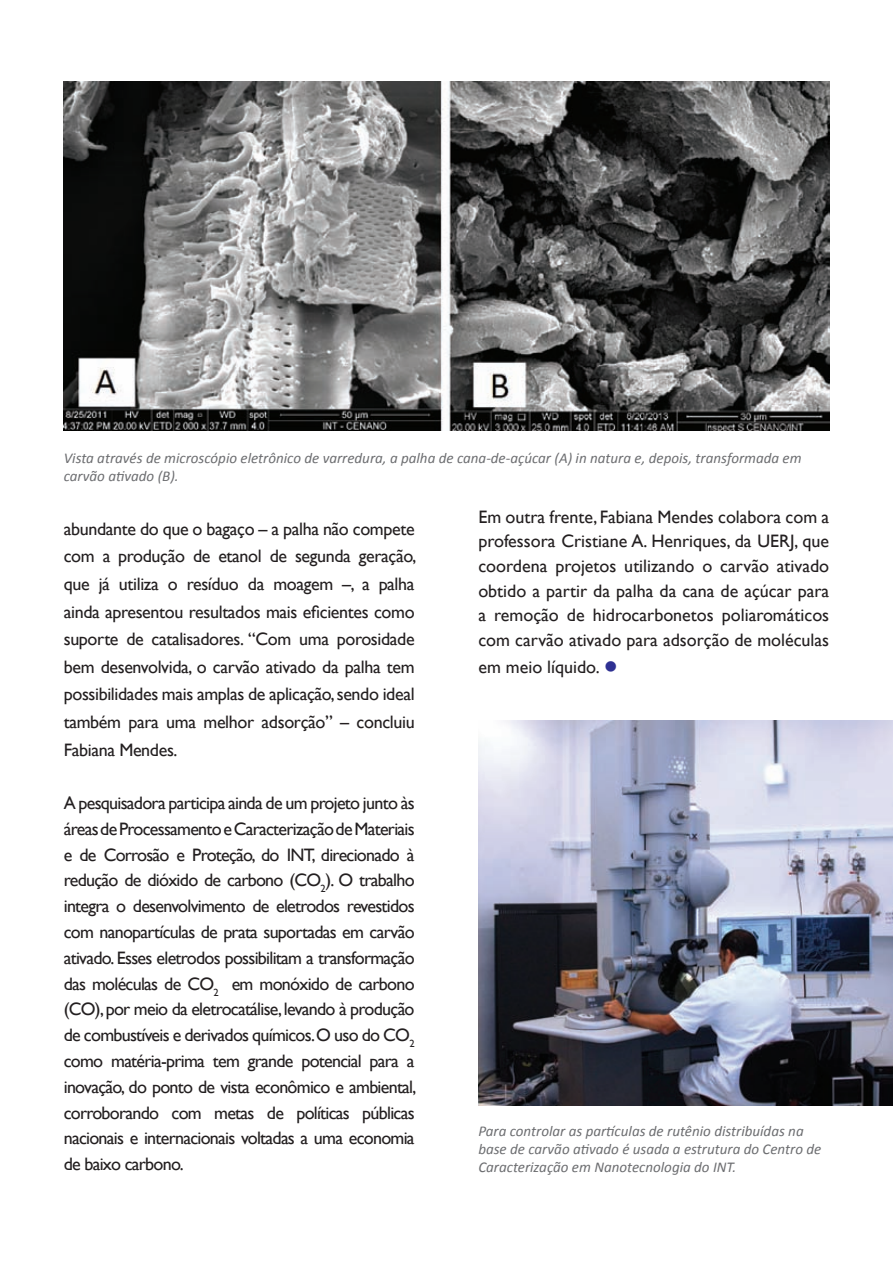
<style>
.page{position:relative;width:893px;height:1263px;background:#fff}
.page>*{position:absolute;margin:0;border:0;box-sizing:border-box;transform-origin:0 0}
.t1{font:18px/25.8px "Gill Sans";letter-spacing:-.02em;color:#231f20;text-align:justify}
.t2{font:18px "Gill Sans";color:#231f20}
.t3{font:italic 15px/18px "Calibri";color:#6c6d70}
.s1{color:#2e3092}
</style>
<div class="page">
<img style="left:478px;top:721px;width:415px;height:385px">
<img style="left:64px;top:82px;width:765px;height:348px">
<p class="t3" style="left:64px;top:448px;width:739px">Vista através de microscópio eletrônico de varredura, a palha de cana-de-açúcar (A) in natura e, depois, transformada em carvão ativado (B).</p>
<p class="t1" style="left:64px;top:515px;width:354px;line-height:27.6px">abundante do que o bagaço – a palha não compete com a produção de etanol de segunda geração, que já utiliza o resíduo da moagem –, a palha ainda apresentou resultados mais eficientes como suporte de catalisadores. “Com uma porosidade bem desenvolvida, o carvão ativado da palha tem possibilidades mais amplas de aplicação, sendo ideal também para uma melhor adsorção” – concluiu Fabiana Mendes.</p>
<p class="t1" style="left:64px;top:790px;width:354px">A pesquisadora participa ainda de um projeto junto às áreas de Processamento e Caracterização de Materiais e de Corrosão e Proteção, do INT, direcionado à redução de dióxido de carbono (CO<sub>2</sub>). O trabalho integra o desenvolvimento de eletrodos revestidos com nanopartículas de prata suportadas em carvão ativado. Esses eletrodos possibilitam a transformação das moléculas de CO<sub>2</sub> em monóxido de carbono (CO), por meio da eletrocatálise, levando à produção de combustíveis e derivados químicos. O uso do CO<sub>2 </sub>como matéria-prima tem grande potencial para a inovação, do ponto de vista econômico e ambiental, corroborando com metas de políticas públicas nacionais e internacionais voltadas a uma economia de baixo carbono.</p>
<p class="t1" style="left:478px;top:505px;width:352px;line-height:24.6px">Em outra frente, Fabiana Mendes colabora com a professora Cristiane A. Henriques, da UERJ, que coordena projetos utilizando o carvão ativado obtido a partir da palha da cana de açúcar para a remoção de hidrocarbonetos poliaromáticos com carvão ativado para adsorção de moléculas</p>
<p class="t2" style="left:478px;top:657px;width:141px">em meio líquido. <span class="s1">●</span></p>
<p class="t3" style="left:478px;top:1122px;width:344px">Para controlar as partículas de rutênio distribuídas na base de carvão ativado é usada a estrutura do Centro de<br>Caracterização em Nanotecnologia do INT.</p>
</div>
